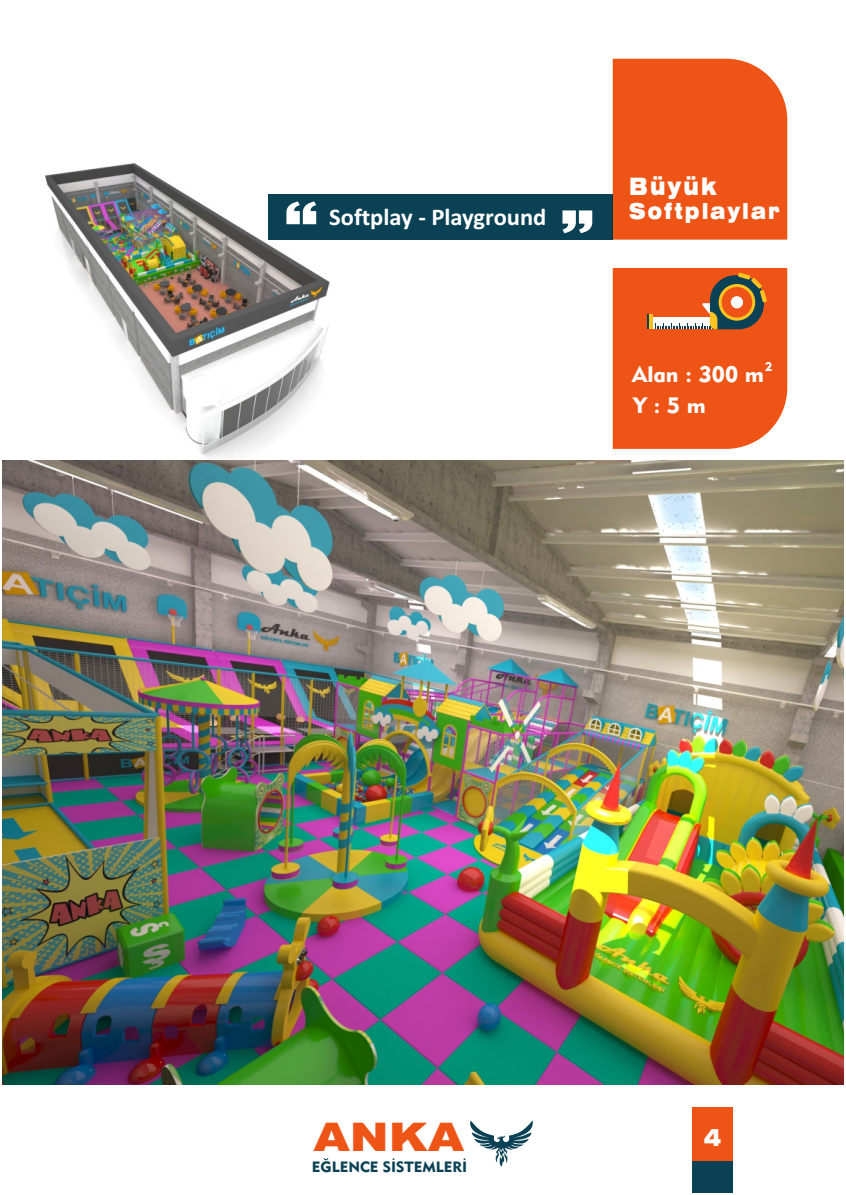
<style>
.page{position:relative;width:846px;height:1195px;background:#fff}
.page>*{position:absolute;margin:0;border:0;box-sizing:border-box;transform-origin:0 0}
.t1{font:900 39.4px "Arial";color:#ed5416;scale:1.19 1}
.t2{font:700 24px "Calibri";color:#fff}
.t3{font:900 expanded 24px "Swiss 721 BT";letter-spacing:.125em;color:#fff;scale:.77 1}
.t4{font:900 expanded 24px "Swiss 721 BT";letter-spacing:.125em;color:#fff;scale:.76 1}
.t5{font:22.2px "Geometric 415 BT Black A";color:#fff}
.t6{font:900 expanded 22px "Swiss 721 BT";letter-spacing:.125em;color:#fff;scale:.77 1}
.t7{font:22px "Geometric 415 BT Black A";color:#fff}
.t8{font:14.8px "Geometric 415 BT Black A";color:#0a4154}
.t9{font:12.4px "Geometric 415 BT Black A";color:#fff}
</style>
<div class="page">
<div style="left:692px;top:1108px;width:40px;height:85px;background:#ed5416"></div>
<svg style="left:470px;top:1120px;width:63px;height:47px"></svg>
<div style="left:692px;top:1161px;width:40px;height:32px;background:#0a4154"></div>
<img style="left:2px;top:460px;width:842px;height:624px">
<img style="left:45px;top:163px;width:285px;height:295px">
<div style="left:268px;top:194px;width:345px;height:46px;background:#0a4154"></div>
<svg style="left:562px;top:210px;width:30px;height:23px"></svg>
<svg style="left:286px;top:201px;width:30px;height:23px"></svg>
<svg style="left:613px;top:268px;width:174px;height:181px;background:#e45d24"></svg>
<div style="left:613px;top:59px;width:174px;height:181px;background:#ed5416"></div>
<p class="t2" style="left:329px;top:207px;width:219px">Softplay - Playground</p>
<p class="t3" style="left:629px;top:176px;width:115px">Büyük</p>
<p class="t6" style="left:629px;top:202px;width:197px">Softplaylar</p>
<p class="t9" style="left:765px;top:361px;width:9px">2</p>
<p class="t5" style="left:632px;top:365px;width:133px">Alan : 300 m</p>
<p class="t7" style="left:633px;top:396px;width:74px">Y : 5 m</p>
<h1 class="t1" style="left:314px;top:1122px;width:128px">ANKA</h1>
<p class="t8" style="left:312px;top:1160px;width:157px">EĞLENCE SİSTEMLERİ</p>
<p class="t4" style="left:704px;top:1127px;width:25px">4</p>
</div>
